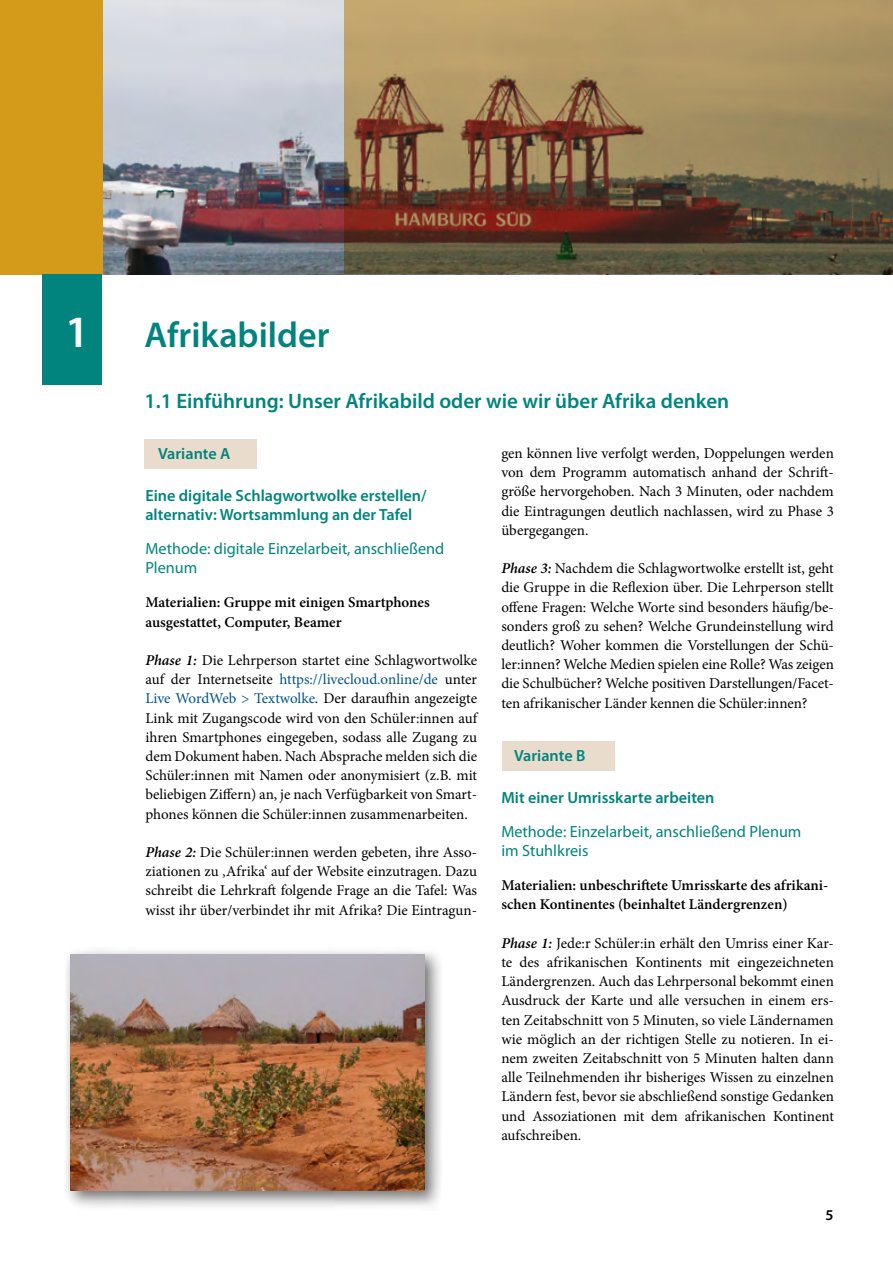
<style>
.page{position:relative;width:893px;height:1263px;background:#fff}
.page>*{position:absolute;margin:0;border:0;box-sizing:border-box;transform-origin:0 0}
.t1{font:600 45px "Myriad Pro";color:#fff}
.t2{font:600 36px "Myriad Pro";color:#00847d}
.t3{font:600 21px "Myriad Pro";color:#00847d}
.t4{font:600 16.2px/19.2px "Myriad Pro";color:#00847d}
.t5{font:16.2px/19.2px "Myriad Pro";color:#00847d}
.t6{font:15px/19.2px "Minion Pro";letter-spacing:-.005em;color:#000;text-align:justify}
.t7{font:600 15px/19.2px "Minion Pro";color:#000}
.t8{font:600 15px "Myriad Pro";color:#000}
.s1{font-weight:600;font-style:italic}
.s2{color:#005488}
.s3{font-style:italic}
</style>
<div class="page">
<div style="left:502px;top:741px;width:112px;height:30px;background:#e9dccc"></div>
<div style="left:145px;top:439px;width:112px;height:30px;background:#e9dccc"></div>
<img style="left:102px;top:0;width:242px;height:274px">
<div style="left:0;top:0;width:102px;height:274px;background:#d49b1a"></div>
<div style="left:43px;top:274px;width:59px;height:111px;background:#00847d"></div>
<svg style="left:344px;top:0;width:549px;height:274px;background:#8b714e"></svg>
<div style="left:62px;top:946px;width:383px;height:264px;background:#000;opacity:.58"></div>
<img style="left:70px;top:954px;width:355px;height:237px">
<h1 class="t1" style="left:65px;top:303px;width:26px">1</h1>
<h2 class="t2" style="left:145px;top:312px;width:186px">Afrikabilder</h2>
<h3 class="t3" style="left:145px;top:388px;width:586px">1.1 Einführung: Unser Afrikabild oder wie wir über Afrika denken</h3>
<p class="t4" style="left:158px;top:444px;width:74px">Variante A</p>
<p class="t4" style="left:145px;top:485px;width:283px">Eine digitale Schlagwortwolke erstellen/ alternativ: Wortsammlung an der Tafel</p>
<p class="t5" style="left:145px;top:539px;width:300px">Methode: digitale Einzelarbeit, anschließend<br>Plenum</p>
<p class="t7" style="left:145px;top:593px;width:286px">Materialien: Gruppe mit einigen Smartphones ausgestattet, Computer, Beamer</p>
<p class="t6" style="left:145px;top:651px;width:333px"><span class="s1">Phase 1:</span> Die Lehrperson startet eine Schlagwortwolke auf der Internetseite <span class="s2">https://livecloud.online/de</span> unter <span class="s2">Live WordWeb &gt; Textwolke</span><span class="s3">.</span> Der daraufhin angezeigte Link mit Zugangscode wird von den Schüler:innen auf ihren Smartphones eingegeben, sodass alle Zugang zu dem Dokument haben. Nach Absprache melden sich die Schüler:innen mit Namen oder anonymisiert (z.B. mit beliebigen Ziffern) an, je nach Verfügbarkeit von Smart&shy;phones können die Schüler:innen zusammenarbeiten.</p>
<p class="t6" style="left:145px;top:843px;width:333px"><span class="s1">Phase 2:</span> Die Schüler:innen werden gebeten, ihre Asso&shy;ziationen zu ‚Afrika‘ auf der Website einzutragen. Dazu schreibt die Lehrkraft folgende Frage an die Tafel: Was wisst ihr über/verbindet ihr mit Afrika? Die Eintragun-</p>
<p class="t6" style="left:501px;top:444px;width:334px">gen können live verfolgt werden, Doppelungen werden von dem Programm automatisch anhand der Schrift&shy;größe hervorgehoben. Nach 3 Minuten, oder nachdem die Eintragungen deutlich nachlassen, wird zu Phase 3 übergegangen.</p>
<p class="t6" style="left:501px;top:559px;width:334px"><span class="s1">Phase 3:</span> Nachdem die Schlagwortwolke erstellt ist, geht die Gruppe in die Reflexion über. Die Lehrperson stellt offene Fragen: Welche Worte sind besonders häufig/be&shy;sonders groß zu sehen? Welche Grundeinstellung wird deutlich? Woher kommen die Vorstellungen der Schü&shy;ler:innen? Welche Medien spielen eine Rolle? Was zeigen die Schulbücher? Welche positiven Darstellungen/Facet&shy;ten afrikanischer Länder kennen die Schüler:innen?</p>
<p class="t4" style="left:514px;top:746px;width:73px">Variante B</p>
<p class="t4" style="left:501px;top:787px;width:215px">Mit einer Umrisskarte arbeiten</p>
<p class="t5" style="left:501px;top:821px;width:302px">Methode: Einzelarbeit, anschließend Plenum im Stuhlkreis</p>
<p class="t7" style="left:501px;top:876px;width:328px">Materialien: unbeschriftete Umrisskarte des afrikani&shy;schen Kontinentes (beinhaltet Ländergrenzen)</p>
<p class="t6" style="left:501px;top:933px;width:334px"><span class="s1">Phase 1:</span> Jede:r Schüler:in erhält den Umriss einer Kar&shy;te des afrikanischen Kontinents mit eingezeichneten Ländergrenzen. Auch das Lehrpersonal bekommt einen Ausdruck der Karte und alle versuchen in einem ers&shy;ten Zeitabschnitt von 5 Minuten, so viele Ländernamen wie möglich an der richtigen Stelle zu notieren. In ei&shy;nem zweiten Zeitabschnitt von 5 Minuten halten dann alle Teilnehmenden ihr bisheriges Wissen zu einzelnen Ländern fest, bevor sie abschließend sonstige Gedanken und Assoziationen mit dem afrikanischen Kontinent aufschreiben.</p>
<p class="t8" style="left:825px;top:1205px;width:10px">5</p>
</div>
